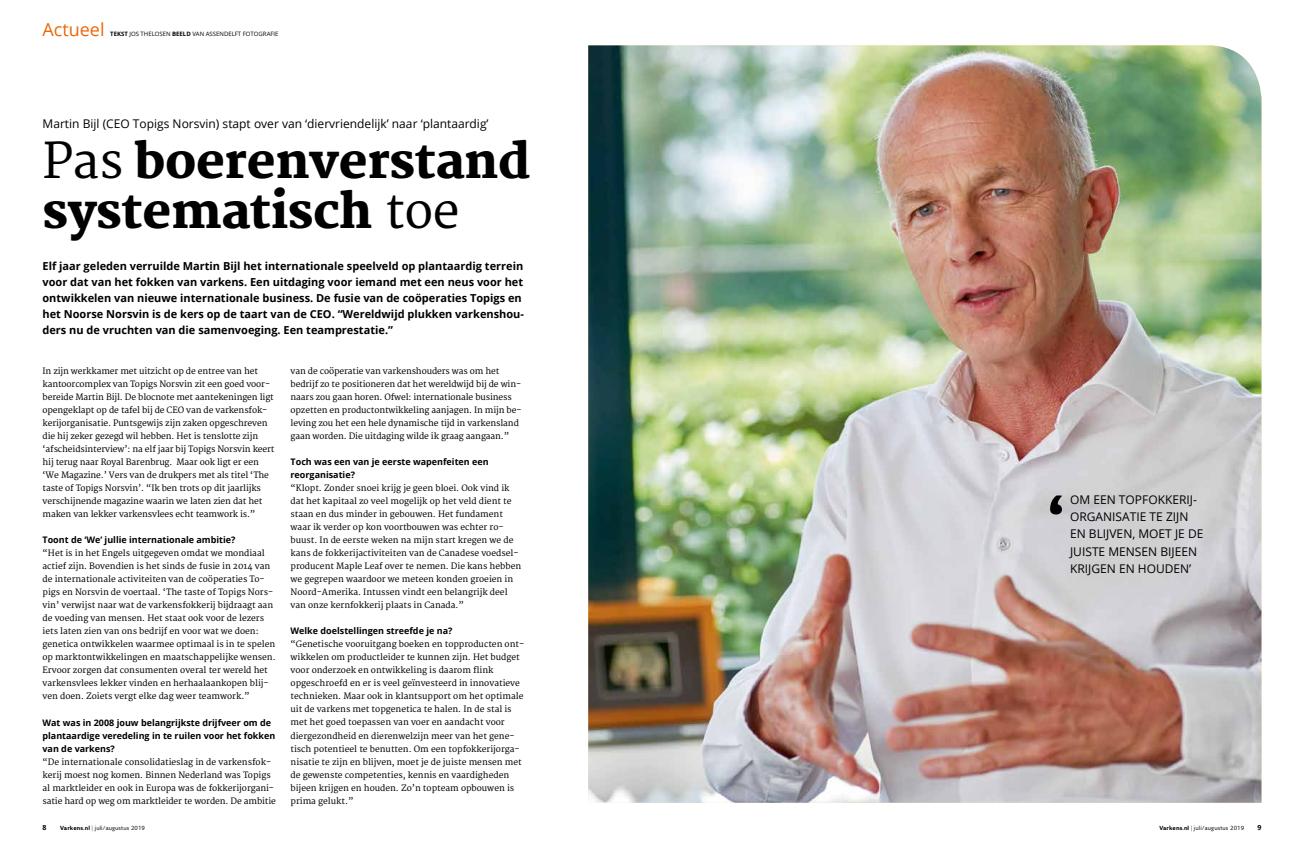
<style>
.page{position:relative;width:1304px;height:851px;background:#fff}
.page>*{position:absolute;margin:0;border:0;box-sizing:border-box;transform-origin:0 0}
.t1{font:800 48px/50px "Merriweather";letter-spacing:-.01em;color:#000}
.t2{font:18px "Open Sans";color:#ec6608}
.t3{font:12px/17px "Open Sans";color:#000}
.t4{font:700 11px/16px "Open Sans";color:#000}
.t5{font:700 9px/13px "Open Sans";color:#000}
.t6{font:8.5px/13px "Merriweather";color:#000}
.t7{font:700 7px "Open Sans";color:#000}
.t8{font:6px "Open Sans";color:#000}
.t9{font:5.8px "Fresco Sans Pro";letter-spacing:.02em;color:#000}
.s1{font-weight:700}
.s2{font-weight:400}
</style>
<div class="page">
<img style="left:588px;top:45px;width:673px;height:757px">
<svg style="left:1050px;top:495px;width:12px;height:19px"></svg>
<h2 class="t2" style="left:43px;top:17px;width:64px">Actueel</h2>
<p class="t8" style="left:110px;top:30px;width:170px"><span class="s1">TEKST</span> JOS THELOSEN <span class="s1">BEELD</span> VAN ASSENDELFT FOTOGRAFIE</p>
<h3 class="t3" style="left:43px;top:115px;width:448px">Martin Bijl (CEO Topigs Norsvin) stapt over van ‘diervriendelijk’ naar ‘plantaardig’</h3>
<h1 class="t1" style="left:43px;top:138px;width:490px"><span class="s2">Pas</span> boerenverstand systematisch <span class="s2">toe</span></h1>
<p class="t4" style="left:43px;top:258px;width:483px">Elf jaar geleden verruilde Martin Bijl het internationale speelveld op plantaardig terrein voor dat van het fokken van varkens. Een uitdaging voor iemand met een neus voor het ontwikkelen van nieuwe internationale business. De fusie van de coöperaties Topigs en het Noorse Norsvin is de kers op de taart van de CEO. “Wereldwijd plukken varkenshou&shy;ders nu de vruchten van die samenvoeging. Een teamprestatie.”</p>
<p class="t6" style="left:43px;top:365px;width:234px">In zijn werkkamer met uitzicht op de entree van het kantoorcomplex van Topigs Norsvin zit een goed voor&shy;bereide Martin Bijl. De blocnote met aantekeningen ligt opengeklapt op de tafel bij de CEO van de varkensfok&shy;kerijorganisatie. Puntsgewijs zijn zaken opgeschreven die hij zeker gezegd wil hebben. Het is tenslotte zijn ‘afscheidsinterview’: na elf jaar bij Topigs Norsvin keert hij terug naar Royal Barenbrug. Maar ook ligt er een ‘We Magazine.’ Vers van de drukpers met als titel ‘The taste of Topigs Norsvin’. “Ik ben trots op dit jaarlijks verschijnende magazine waarin we laten zien dat het maken van lekker varkensvlees echt teamwork is.”</p>
<p class="t5" style="left:43px;top:533px;width:194px">Toont de ‘We’ jullie internationale ambitie?</p>
<p class="t6" style="left:43px;top:547px;width:235px">“Het is in het Engels uitgegeven omdat we mondiaal actief zijn. Bovendien is het sinds de fusie in 2014 van de internationale activiteiten van de coöperaties To&shy;pigs en Norsvin de voertaal. ‘The taste of Topigs Nors&shy;vin’ verwijst naar wat de varkensfokkerij bijdraagt aan de voeding van mensen. Het staat ook voor de lezers iets laten zien van ons bedrijf en voor wat we doen: genetica ontwikkelen waarmee optimaal is in te spelen op marktontwikkelingen en maatschappelijke wensen.<br>Ervoor zorgen dat consumenten overal ter wereld het varkensvlees lekker vinden en herhaalaankopen blij&shy;ven doen. Zoiets vergt elke dag weer teamwork.”</p>
<p class="t5" style="left:43px;top:715px;width:234px">Wat was in 2008 jouw belangrijkste drijfveer om de plantaardige veredeling in te ruilen voor het fokken van de varkens?</p>
<p class="t6" style="left:43px;top:755px;width:235px">“De internationale consolidatieslag in de varkensfok&shy;kerij moest nog komen. Binnen Nederland was Topigs al marktleider en ook in Europa was de fokkerijorgani&shy;satie hard op weg om marktleider te worden. De ambitie</p>
<p class="t6" style="left:291px;top:365px;width:233px">van de coöperatie van varkenshouders was om het bedrijf zo te positioneren dat het wereldwijd bij de win&shy;naars zou gaan horen. Ofwel: internationale business opzetten en productontwikkeling aanjagen. In mijn be&shy;leving zou het een hele dynamische tijd in varkensland gaan worden. Die uitdaging wilde ik graag aangaan.”</p>
<p class="t5" style="left:291px;top:455px;width:200px">Toch was een van je eerste wapenfeiten een reorganisatie?</p>
<p class="t6" style="left:291px;top:482px;width:232px">“Klopt. Zonder snoei krijg je geen bloei. Ook vind ik dat het kapitaal zo veel mogelijk op het veld dient te staan en dus minder in gebouwen. Het fundament waar ik verder op kon voortbouwen was echter ro&shy;buust. In de eerste weken na mijn start kregen we de kans de fokkerijactiviteiten van de Canadese voedsel&shy;producent Maple Leaf over te nemen. Die kans hebben we gegrepen waardoor we meteen konden groeien in Noord-Amerika. Intussen vindt een belangrijk deel van onze kernfokkerij plaats in Canada.”</p>
<p class="t5" style="left:291px;top:624px;width:163px">Welke doelstellingen streefde je na?</p>
<p class="t6" style="left:291px;top:638px;width:235px">“Genetische vooruitgang boeken en topproducten ont&shy;wikkelen om productleider te kunnen zijn. Het budget voor onderzoek en ontwikkeling is daarom flink opgeschroefd en er is veel geïnvesteerd in innovatieve technieken. Maar ook in klantsupport om het optimale uit de varkens met topgenetica te halen. In de stal is met het goed toepassen van voer en aandacht voor diergezondheid en dierenwelzijn meer van het gene&shy;tisch potentieel te benutten. Om een topfokkerijorga&shy;nisatie te zijn en blijven, moet je de juiste mensen met de gewenste competenties, kennis en vaardigheden bijeen krijgen en houden. Zo’n topteam opbouwen is prima gelukt.”</p>
<h3 class="t3" style="left:1070px;top:491px;width:135px">OM EEN TOPFOKKERIJ-<br>ORGANISATIE TE ZIJN<br>EN BLIJVEN, MOET JE DE<br>JUISTE MENSEN BIJEEN<br>KRIJGEN EN HOUDEN’</h3>
<p class="t7" style="left:43px;top:822px;width:5px">8</p>
<p class="t9" style="left:60px;top:823px;width:86px"><span class="s1">Varkens.nl</span> | juli/augustus 2019</p>
<p class="t9" style="left:1159px;top:823px;width:86px"><span class="s1">Varkens.nl</span> | juli/augustus 2019</p>
<p class="t7" style="left:1257px;top:822px;width:5px">9</p>
</div>
